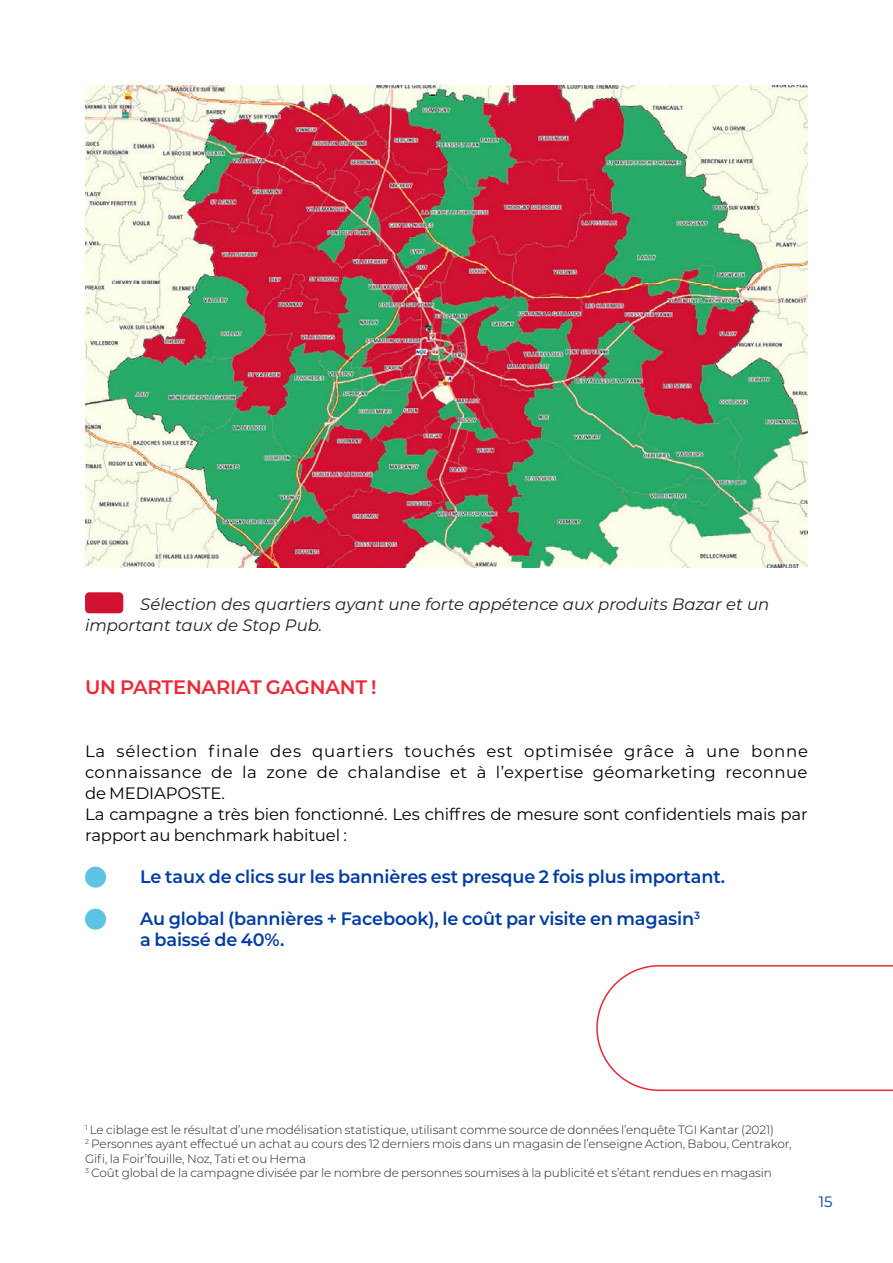
<style>
.page{position:relative;width:893px;height:1263px;background:#fff}
.page>*{position:absolute;margin:0;border:0;box-sizing:border-box;transform-origin:0 0}
.LV_SS_TITRE{font:600 19.5px "Montserrat";letter-spacing:-.01em;color:#f12535}
.Edito{font:600 18px/21px "Montserrat";letter-spacing:-.01em;color:#003da5}
.Texte{font:16.5px/21px "Montserrat";letter-spacing:-.01em;color:#000;text-align:justify}
.t1{font:italic 16.5px/21px "Montserrat";color:#231f20}
.t2{font:15px "Montserrat";color:#003da5}
.Edito-2{font:300 12px/14.4px "Montserrat";letter-spacing:-.01em;color:#231f20}
</style>
<div class="page">
<img style="left:85px;top:85px;width:723px;height:482px">
<div style="left:85px;top:592px;width:38px;height:21px;background:#d11233;border-radius:4px"></div>
<svg style="left:596px;top:965px;width:297px;height:127px"></svg>
<div style="left:85px;top:867px;width:21px;height:21px;background:#5ec4e3;border-radius:50%"></div>
<div style="left:85px;top:909px;width:21px;height:21px;background:#5ec4e3;border-radius:50%"></div>
<p class="t1" style="left:85px;top:593px;width:686px;text-indent:55px">Sélection des quartiers ayant une forte appétence aux produits Bazar et un important taux de Stop Pub.</p>
<p class="LV_SS_TITRE" style="left:85px;top:673px;width:293px">UN PARTENARIAT GAGNANT !</p>
<p class="Texte" style="left:85px;top:740px;width:725px">La sélection finale des quartiers touchés est optimisée grâce à une bonne connaissance de la zone de chalandise et à l’expertise géomarketing reconnue de MEDIAPOSTE.</p>
<p class="Texte" style="left:85px;top:803px;width:724px">La campagne a très bien fonctionné. Les chiffres de mesure sont confidentiels mais par rapport au benchmark habituel :</p>
<p class="Edito" style="left:140px;top:865px;width:586px">Le taux de clics sur les bannières est presque 2 fois plus important.</p>
<p class="Edito" style="left:140px;top:907px;width:561px">Au global (bannières + Facebook), le coût par visite en magasin<sup>3 </sup>a baissé de 40%.</p>
<p class="Edito-2" style="left:85px;top:1122px;width:690px"><sup>1</sup> Le ciblage est le résultat d’une modélisation statistique, utilisant comme source de données l’enquête TGI Kantar (2021)</p>
<p class="Edito-2" style="left:85px;top:1136px;width:708px"><sup>2</sup> Personnes ayant effectué un achat au cours des 12 derniers mois dans un magasin de l’enseigne Action, Babou, Centrakor,<br>Gifi, la Foir’fouille, Noz, Tati et ou Hema<br><sup>3</sup> Coût global de la campagne divisée par le nombre de personnes soumises à la publicité et s’étant rendues en magasin</p>
<p class="t2" style="left:819px;top:1192px;width:15px">15</p>
</div>
